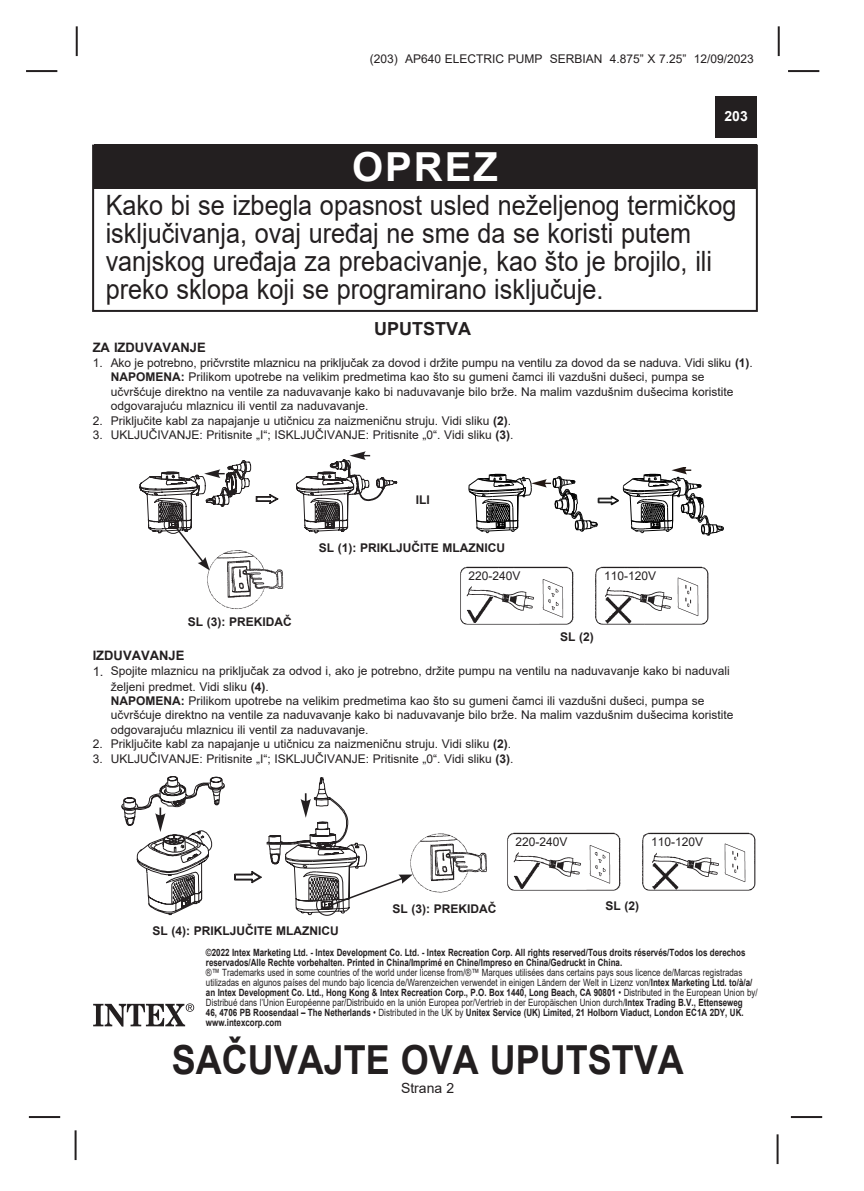
<style>
.page{position:relative;width:864px;height:1191px;background:#fff}
.page>*{position:absolute;margin:0;border:0;box-sizing:border-box;transform-origin:0 0}
.t1{font:700 40px "Arial";color:#231f20;scale:.9 1}
.t2{font:700 40px "Arial";letter-spacing:.05em;color:#fff}
.t3{font:28px "Arial";color:#231f20;scale:.9 1}
.t4{font:700 18px "Arial";color:#231f20}
.t5{font:14px "Arial";color:#231f20}
.t6{font:700 14px "Arial";color:#fff}
.t7{font:700 13px "Arial";color:#231f20}
.t8{font:12px/14.4px "Arial";color:#231f20}
.t9{font:700 12px "Arial";color:#231f20}
.t10{font:10px/10px "Arial";color:#231f20;scale:.8 1}
.t11{font:700 10px "Arial";color:#231f20;scale:.8 1}
.s1{font-weight:700}
.s2{font-size:13px}
.s3{font-weight:400}
</style>
<div class="page">
<div style="left:715px;top:96px;width:42px;height:42px;background:#231f20"></div>
<hr style="left:26px;top:70px;width:31px;height:2px;background:#231f20">
<hr style="left:788px;top:70px;width:31px;height:2px;background:#231f20">
<hr style="left:76px;top:26px;width:2px;height:30px;background:#231f20">
<hr style="left:778px;top:26px;width:2px;height:30px;background:#231f20">
<hr style="left:29px;top:1116px;width:31px;height:2px;background:#231f20">
<hr style="left:791px;top:1116px;width:31px;height:2px;background:#231f20">
<hr style="left:75px;top:1130px;width:2px;height:30px;background:#231f20">
<hr style="left:777px;top:1134px;width:2px;height:30px;background:#231f20">
<div style="left:92px;top:145px;width:666px;height:167px;border:2px solid #231f20"></div>
<div style="left:94px;top:144px;width:662px;height:45px;background:#231f20"></div>
<img style="left:207px;top:570px;width:77px;height:39px">
<svg style="left:140px;top:451px;width:257px;height:119px"></svg>
<svg style="left:468px;top:467px;width:256px;height:69px"></svg>
<img style="left:460px;top:566px;width:249px;height:59px">
<img style="left:413px;top:833px;width:74px;height:60px">
<svg style="left:121px;top:776px;width:292px;height:140px"></svg>
<img style="left:507px;top:832px;width:249px;height:59px">
<svg style="left:93px;top:1003px;width:101px;height:23px"></svg>
<p class="t8" style="left:370px;top:51px;width:386px">(203) AP640 ELECTRIC PUMP SERBIAN 4.875” X 7.25” 12/09/2023</p>
<p class="t2" style="left:352px;top:139px;width:147px">OPREZ</p>
<p class="t6" style="left:724px;top:106px;width:25px">203</p>
<p class="t3" style="left:106px;top:186px;width:703px">Kako bi se izbegla opasnost usled neželjenog termičkog</p>
<p class="t3" style="left:106px;top:214px;width:652px">isključivanja, ovaj uređaj ne sme da se koristi putem</p>
<p class="t3" style="left:106px;top:242px;width:675px">vanjskog uređaja za prebacivanje, kao što je brojilo, ili</p>
<p class="t3" style="left:106px;top:270px;width:555px">preko sklopa koji se programirano isključuje.</p>
<p class="t4" style="left:374px;top:316px;width:99px">UPUTSTVA</p>
<p class="t7" style="left:93px;top:338px;width:115px">ZA IZDUVAVANJE</p>
<p class="t8" style="left:93px;top:355px;width:662px">1. Ako je potrebno, pričvrstite mlaznicu na priključak za dovod i držite pumpu na ventilu za dovod da se naduva. Vidi sliku <span class="s1">(1)</span>.</p>
<p class="t8" style="left:111px;top:370px;width:624px"><span class="s1">NAPOMENA:</span> Prilikom upotrebe na velikim predmetima kao što su gumeni čamci ili vazdušni dušeci, pumpa se učvršćuje direktno na ventile za naduvavanje kako bi naduvavanje bilo brže. Na malim vazdušnim dušecima koristite odgovarajuću mlaznicu ili ventil za naduvavanje.</p>
<p class="t8" style="left:93px;top:413px;width:420px">2. Priključite kabl za napajanje u utičnicu za naizmeničnu struju. Vidi sliku <span class="s1">(2)</span>.</p>
<p class="t8" style="left:93px;top:427px;width:422px">3. UKLJUČIVANJE: Pritisnite „I“; ISKLJUČIVANJE: Pritisnite „0“. Vidi sliku <span class="s1">(3)</span>.</p>
<p class="t9" style="left:416px;top:491px;width:16px">ILI</p>
<p class="t9" style="left:319px;top:539px;width:188px">SL (1): PRIKLJUČITE MLAZNICU</p>
<p class="t9" style="left:188px;top:613px;width:105px">SL (3): PREKIDAČ</p>
<p class="t8" style="left:468px;top:569px;width:54px">220-240V</p>
<p class="t8" style="left:604px;top:569px;width:54px">110-120V</p>
<p class="t9" style="left:560px;top:628px;width:35px">SL (2)</p>
<p class="t7" style="left:93px;top:646px;width:93px">IZDUVAVANJE</p>
<p class="t8" style="left:93px;top:664px;width:639px"><span class="s2">1.</span> Spojite mlaznicu na priključak za odvod i, ako je potrebno, držite pumpu na ventilu na naduvavanje kako bi naduvali</p>
<p class="t8" style="left:111px;top:679px;width:160px">željeni predmet. Vidi sliku <span class="s1">(4)</span>.</p>
<p class="t8" style="left:111px;top:693px;width:624px"><span class="s1">NAPOMENA:</span> Prilikom upotrebe na velikim predmetima kao što su gumeni čamci ili vazdušni dušeci, pumpa se učvršćuje direktno na ventile za naduvavanje kako bi naduvavanje bilo brže. Na malim vazdušnim dušecima koristite odgovarajuću mlaznicu ili ventil za naduvavanje.</p>
<p class="t8" style="left:93px;top:736px;width:420px">2. Priključite kabl za napajanje u utičnicu za naizmeničnu struju. Vidi sliku <span class="s1">(2)</span>.</p>
<p class="t8" style="left:93px;top:751px;width:422px">3. UKLJUČIVANJE: Pritisnite „I“; ISKLJUČIVANJE: Pritisnite „0“. Vidi sliku <span class="s1">(3)</span>.</p>
<p class="t9" style="left:152px;top:922px;width:188px">SL (4): PRIKLJUČITE MLAZNICU</p>
<p class="t8" style="left:515px;top:834px;width:54px">220-240V</p>
<p class="t8" style="left:651px;top:834px;width:54px">110-120V</p>
<p class="t9" style="left:392px;top:900px;width:105px">SL (3): PREKIDAČ</p>
<p class="t9" style="left:606px;top:897px;width:35px">SL (2)</p>
<p class="t11" style="left:206px;top:945px;width:676px">©2022 Intex Marketing Ltd. - Intex Development Co. Ltd. - Intex Recreation Corp. All rights reserved/Tous droits réservés/Todos los derechos</p>
<p class="t11" style="left:206px;top:955px;width:522px">reservados/Alle Rechte vorbehalten. Printed in China/Imprimé en Chine/Impreso en China/Gedruckt in China.</p>
<p class="t10" style="left:206px;top:967px;width:672px">®™ Trademarks used in some countries of the world under license from/®™ Marques utilisées dans certains pays sous licence de/Marcas registradas</p>
<p class="t10" style="left:206px;top:977px;width:691px">utilizadas en algunos países del mundo bajo licencia de/Warenzeichen verwendet in einigen Ländern der Welt in Lizenz von/<span class="s1">Intex Marketing Ltd. to/à/a/ an Intex Development Co. Ltd., Hong Kong &amp; Intex Recreation Corp., P.O. Box 1440, Long Beach, CA 90801</span> • Distributed in the European Union by/<br>Distribué dans l’Union Européenne par/Distribuido en la unión Europea por/Vertrieb in der Europäischen Union durch/<span class="s1">Intex Trading B.V., Ettenseweg</span></p>
<p class="t11" style="left:206px;top:1005px;width:674px">46, 4706 PB Roosendaal – The Netherlands <span class="s3">• Distributed in the UK by</span> Unitex Service (UK) Limited, 21 Holborn Viaduct, London EC1A 2DY, UK.</p>
<p class="t11" style="left:206px;top:1015px;width:96px">www.intexcorp.com</p>
<h1 class="t1" style="left:172px;top:1032px;width:570px">SAČUVAJTE OVA UPUTSTVA</h1>
<p class="t5" style="left:401px;top:1078px;width:55px">Strana 2</p>
</div>
